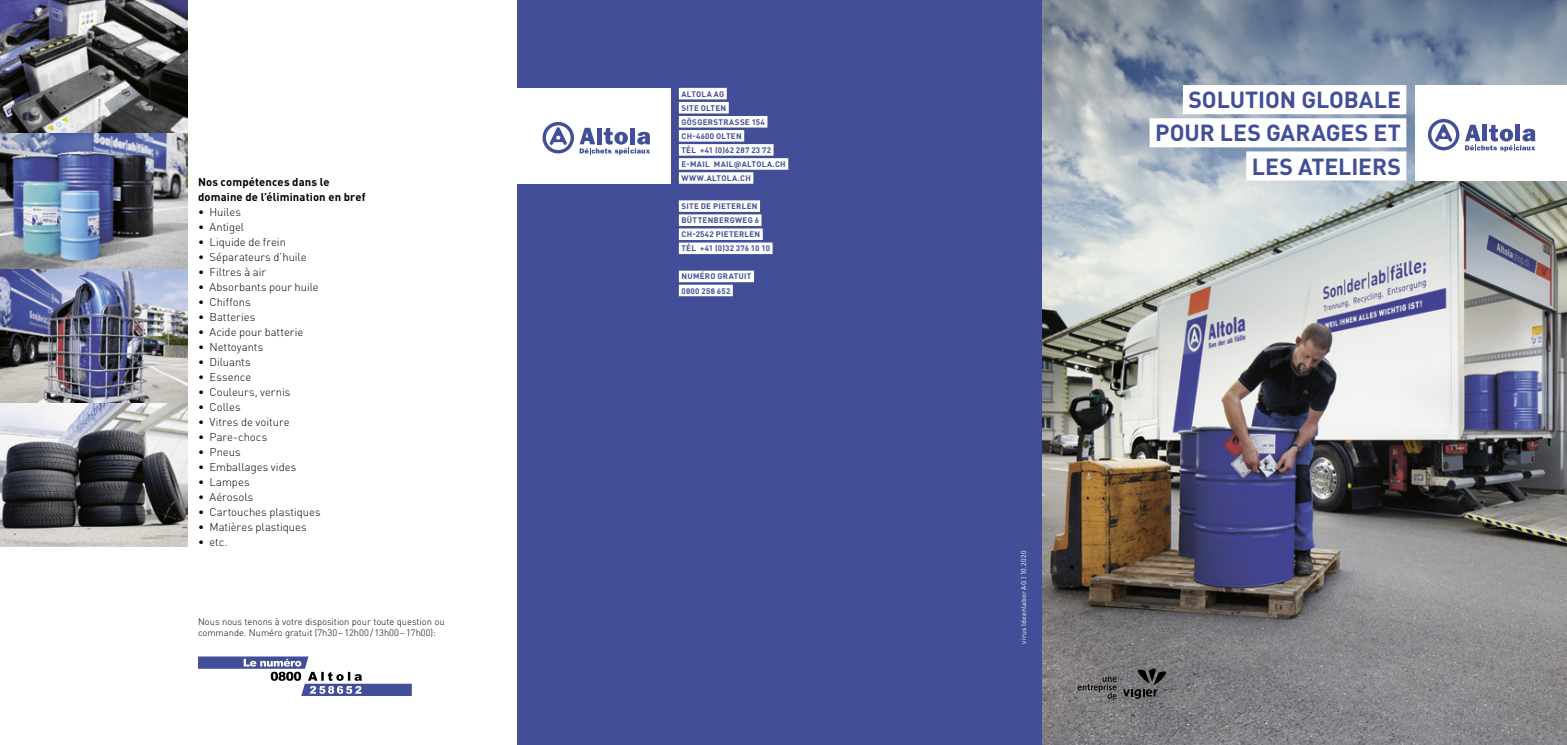
<style>
.page{position:relative;width:1567px;height:745px;background:#fff}
.page>*{position:absolute;margin:0;border:0;box-sizing:border-box;transform-origin:0 0}
.t1{font:700 23px/33.1px "DIN Pro";color:#424f98;text-align:right}
.t2{font:300 11.25px "DIN Pro";color:#000}
.t3{font:700 11.25px/15px "DIN Pro";letter-spacing:.01em;color:#000}
.t4{font:300 9.38px/11.2px "DIN Pro";color:#000}
.t5{font:700 8px/14px "DIN Pro";letter-spacing:.035em;color:#424f98}
.t6{font:6.88px "DIN Pro";letter-spacing:.03em;color:#fff}
</style>
<div class="page">
<div style="left:517px;top:0;width:535px;height:744px;background:#424f98"></div>
<img style="left:0;top:0;width:187px;height:545px">
<img style="left:1042px;top:0;width:524px;height:744px">
<div style="left:1415px;top:85px;width:151px;height:95px;background:#fff"></div>
<svg style="left:1428px;top:119px;width:107px;height:32px"></svg>
<div style="left:507px;top:88px;width:163px;height:95px;background:#fff"></div>
<svg style="left:542px;top:122px;width:108px;height:32px"></svg>
<div style="left:1182px;top:85px;width:224px;height:29px;background:#fff"></div>
<div style="left:1149px;top:118px;width:257px;height:29px;background:#fff"></div>
<div style="left:1246px;top:151px;width:160px;height:29px;background:#fff"></div>
<div style="left:679px;top:88px;width:47px;height:11px;background:#fff"></div>
<div style="left:679px;top:102px;width:49px;height:11px;background:#fff"></div>
<div style="left:679px;top:116px;width:88px;height:11px;background:#fff"></div>
<div style="left:679px;top:130px;width:65px;height:11px;background:#fff"></div>
<div style="left:679px;top:144px;width:94px;height:11px;background:#fff"></div>
<div style="left:679px;top:158px;width:109px;height:12px;background:#fff"></div>
<div style="left:679px;top:172px;width:74px;height:12px;background:#fff"></div>
<div style="left:679px;top:200px;width:81px;height:12px;background:#fff"></div>
<div style="left:679px;top:214px;width:82px;height:12px;background:#fff"></div>
<div style="left:679px;top:228px;width:83px;height:12px;background:#fff"></div>
<div style="left:679px;top:242px;width:93px;height:12px;background:#fff"></div>
<div style="left:679px;top:270px;width:75px;height:12px;background:#fff"></div>
<div style="left:679px;top:284px;width:53px;height:12px;background:#fff"></div>
<svg style="left:1122px;top:668px;width:43px;height:30px"></svg>
<svg style="left:1077px;top:676px;width:39px;height:22px"></svg>
<svg style="left:198px;top:656px;width:214px;height:39px"></svg>
<p class="t3" style="left:198px;top:173px;width:169px">Nos compétences dans le domaine de l’élimination en bref</p>
<p class="t2" style="left:198px;top:204px;width:44px">• Huiles</p>
<p class="t2" style="left:198px;top:219px;width:48px">• Antigel</p>
<p class="t2" style="left:198px;top:234px;width:89px">• Liquide de frein</p>
<p class="t2" style="left:198px;top:249px;width:110px">• Séparateurs d’huile</p>
<p class="t2" style="left:198px;top:264px;width:70px">• Filtres à air</p>
<p class="t2" style="left:198px;top:279px;width:122px">• Absorbants pour huile</p>
<p class="t2" style="left:198px;top:294px;width:54px">• Chiffons</p>
<p class="t2" style="left:198px;top:309px;width:59px">• Batteries</p>
<p class="t2" style="left:198px;top:324px;width:107px">• Acide pour batterie</p>
<p class="t2" style="left:198px;top:339px;width:67px">• Nettoyants</p>
<p class="t2" style="left:198px;top:354px;width:54px">• Diluants</p>
<p class="t2" style="left:198px;top:369px;width:55px">• Essence</p>
<p class="t2" style="left:198px;top:384px;width:94px">• Couleurs, vernis</p>
<p class="t2" style="left:198px;top:399px;width:44px">• Colles</p>
<p class="t2" style="left:198px;top:414px;width:93px">• Vitres de voiture</p>
<p class="t2" style="left:198px;top:429px;width:71px">• Pare-chocs</p>
<p class="t2" style="left:198px;top:444px;width:44px">• Pneus</p>
<p class="t2" style="left:198px;top:459px;width:100px">• Emballages vides</p>
<p class="t2" style="left:198px;top:474px;width:53px">• Lampes</p>
<p class="t2" style="left:198px;top:489px;width:57px">• Aérosols</p>
<p class="t2" style="left:198px;top:504px;width:124px">• Cartouches plastiques</p>
<p class="t2" style="left:198px;top:519px;width:110px">• Matières plastiques</p>
<p class="t2" style="left:198px;top:534px;width:31px">• etc.</p>
<p class="t4" style="left:198px;top:615px;width:248px">Nous nous tenons à votre disposition pour toute question ou commande. Numéro gratuit (7h30–12h00/13h00–17h00):</p>
<p class="t5" style="left:681px;top:86px;width:106px">ALTOLA AG<br>SITE OLTEN<br>GÖSGERSTRASSE 154<br>CH-4600 OLTEN<br>TÉL +41 (0)62 287 23 72<br>E-MAIL MAIL@ALTOLA.CH<br>WWW.ALTOLA.CH</p>
<p class="t5" style="left:681px;top:199px;width:90px">SITE DE PIETERLEN<br>BÜTTENBERGWEG 6<br>CH-2542 PIETERLEN<br>TÉL +41 (0)32 376 10 10</p>
<p class="t5" style="left:681px;top:269px;width:72px">NUMÉRO GRATUIT<br>0800 258 652</p>
<h1 class="t1" style="left:1154px;top:82px;width:247px">SOLUTION GLOBALE<br>POUR LES GARAGES ET<br>LES ATELIERS</h1>
<p class="t6" style="left:1018px;top:643px;width:95px;rotate:-90deg">virus Ideenlabor AG | 10.2020</p>
</div>
